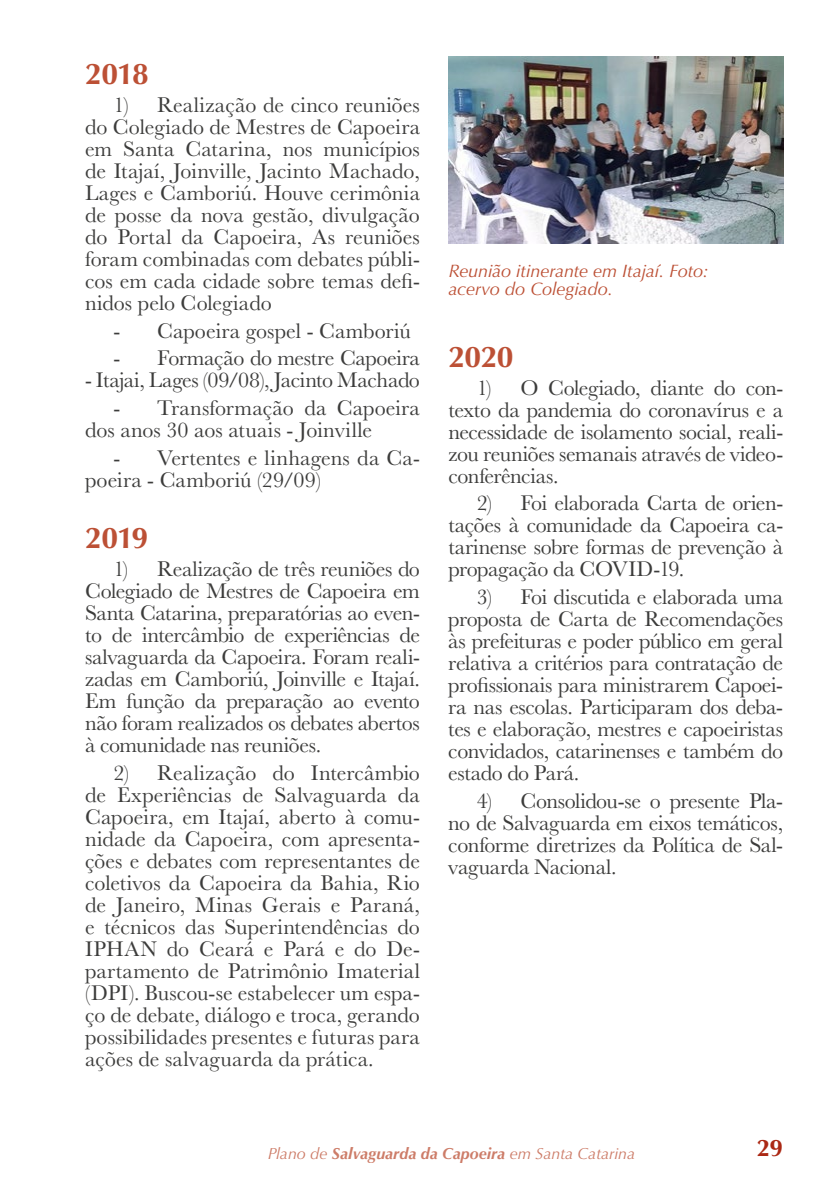
<style>
.page{position:relative;width:840px;height:1191px;background:#fff}
.page>*{position:absolute;margin:0;border:0;box-sizing:border-box;transform-origin:0 0}
.t1{font:700 30px "Optima";letter-spacing:-.02em;color:#bc5035}
.t2{font:700 24px "Optima";color:#ab2814}
.t3{font:22px/22px "Baskerville";letter-spacing:-.01em;color:#3c3c3b;text-align:justify}
.t4{font:italic 18px/18px "Optima";letter-spacing:-.005em;color:#bc5035}
.t5{font:italic 16px "Optima";color:#bc5035}
.s1{font-weight:700}
</style>
<div class="page">
<img style="left:448px;top:57px;width:334px;height:187px">
<h1 class="t1" style="left:85px;top:57px;width:65px">2018</h1>
<p class="t3" style="left:85px;top:94px;width:336px;text-indent:28px">1) Realização de cinco reuniões do Colegiado de Mestres de Capoeira em Santa Catarina, nos municípios de Itajaí, Joinville, Jacinto Machado, Lages e Camboriú. Houve cerimônia de posse da nova gestão, divulgação do Portal da Capoeira, As reuniões foram combinadas com debates públi&shy;cos em cada cidade sobre temas defi&shy;nidos pelo Colegiado</p>
<p class="t3" style="left:113px;top:320px;width:299px">- Capoeira gospel - Camboriú</p>
<p class="t3" style="left:113px;top:348px;width:308px">- Formação do mestre Capoeira</p>
<p class="t3" style="left:85px;top:370px;width:336px">- Itajai, Lages (09/08), Jacinto Machado</p>
<p class="t3" style="left:85px;top:397px;width:336px;text-indent:28px">- Transformação da Capoeira dos anos 30 aos atuais - Joinville</p>
<p class="t3" style="left:85px;top:447px;width:336px;text-indent:28px">- Vertentes e linhagens da Ca&shy;poeira - Camboriú (29/09)</p>
<h1 class="t1" style="left:85px;top:520px;width:65px">2019</h1>
<p class="t3" style="left:85px;top:558px;width:336px;text-indent:28px">1) Realização de três reuniões do Colegiado de Mestres de Capoeira em Santa Catarina, preparatórias ao even&shy;to de intercâmbio de experiências de salvaguarda da Capoeira. Foram reali&shy;zadas em Camboriú, Joinville e Itajaí.<br>Em função da preparação ao evento não foram realizados os debates abertos à comunidade nas reuniões.</p>
<p class="t3" style="left:85px;top:762px;width:336px;text-indent:28px">2) Realização do Intercâmbio de Experiências de Salvaguarda da Capoeira, em Itajaí, aberto à comu&shy;nidade da Capoeira, com apresenta&shy;ções e debates com representantes de coletivos da Capoeira da Bahia, Rio de Janeiro, Minas Gerais e Paraná, e técnicos das Superintendências do IPHAN do Ceará e Pará e do De&shy;partamento de Patrimônio Imaterial (DPI). Buscou-se estabelecer um espa&shy;ço de debate, diálogo e troca, gerando possibilidades presentes e futuras para ações de salvaguarda da prática.</p>
<p class="t4" style="left:448px;top:262px;width:261px">Reunião itinerante em Itajaí. Foto: acervo do Colegiado.</p>
<h1 class="t1" style="left:448px;top:339px;width:67px">2020</h1>
<p class="t3" style="left:448px;top:377px;width:336px;text-indent:28px">1) O Colegiado, diante do con&shy;texto da pandemia do coronavírus e a necessidade de isolamento social, reali&shy;zou reuniões semanais através de video&shy;conferências.</p>
<p class="t3" style="left:448px;top:492px;width:336px;text-indent:28px">2) Foi elaborada Carta de orien&shy;tações à comunidade da Capoeira ca&shy;tarinense sobre formas de prevenção à propagação da COVID-19.</p>
<p class="t3" style="left:448px;top:586px;width:336px;text-indent:28px">3) Foi discutida e elaborada uma proposta de Carta de Recomendações às prefeituras e poder público em geral relativa a critérios para contratação de profissionais para ministrarem Capoei&shy;ra nas escolas. Participaram dos deba&shy;tes e elaboração, mestres e capoeiristas convidados, catarinenses e também do estado do Pará.</p>
<p class="t3" style="left:448px;top:790px;width:336px;text-indent:28px">4) Consolidou-se o presente Pla&shy;no de Salvaguarda em eixos temáticos, conforme diretrizes da Política de Sal&shy;vaguarda Nacional.</p>
<p class="t5" style="left:267px;top:1143px;width:369px">Plano de <span class="s1">Salvaguarda da Capoeira</span> em Santa Catarina</p>
<p class="t2" style="left:756px;top:1134px;width:28px">29</p>
</div>
